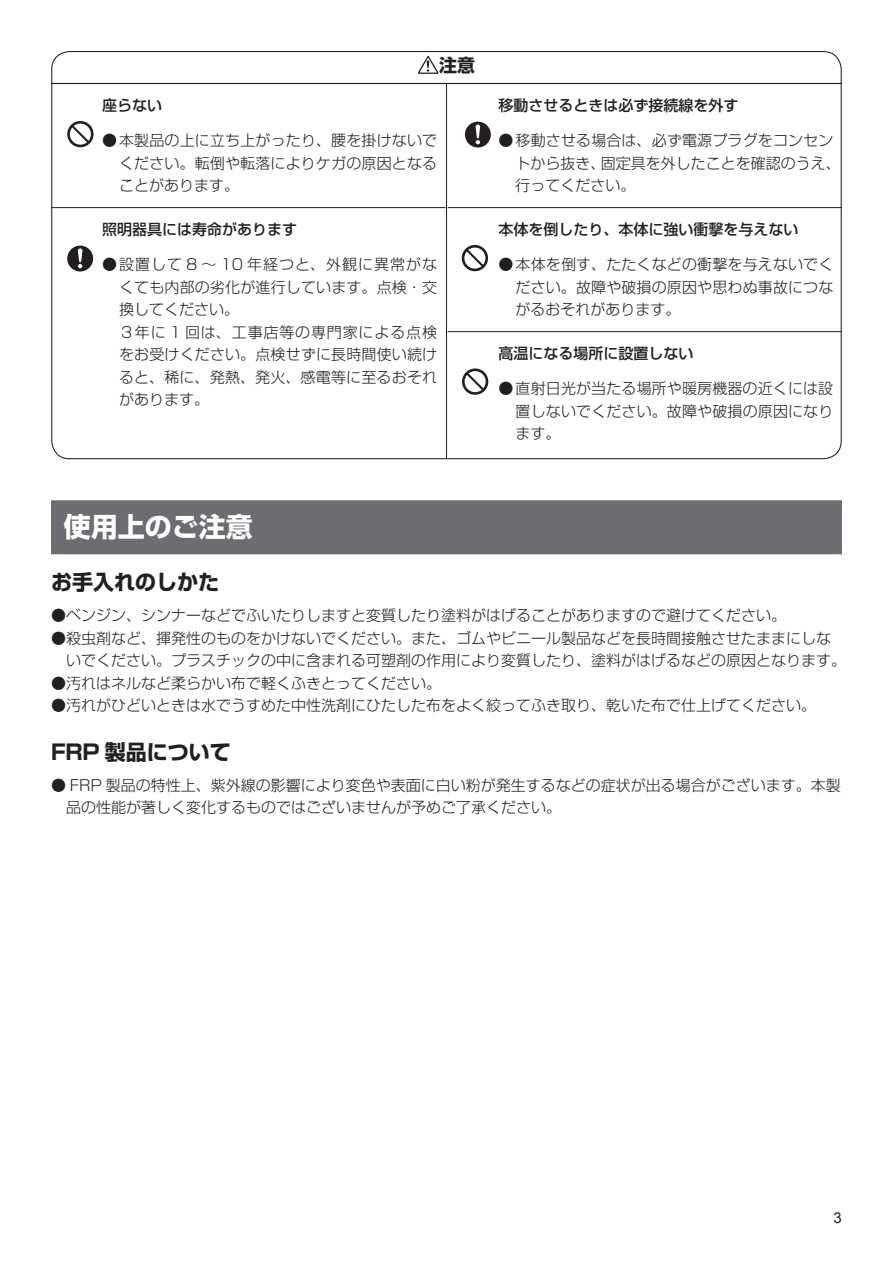
<style>
.page{position:relative;width:893px;height:1263px;background:#fff}
.page>*{position:absolute;margin:0;border:0;box-sizing:border-box;transform-origin:0 0}
.t1{font:700 27px "Shin Go Pro";color:#fff}
.t2{font:700 21px "Shin Go Pro";color:#231f20}
.t3{font:700 18px "Shin Go Pro";color:#231f20}
.t4{font:300 15px/22.5px "Shin Go Pro";color:#231f20}
.t5{font:500 15px "Shin Go Pro";color:#231f20}
.t6{font:15px "Arial";color:#231f20}
</style>
<div class="page">
<hr style="left:446px;top:84px;width:1px;height:375px;background:#231f20">
<div style="left:51px;top:500px;width:791px;height:54px;background:#6c6d70"></div>
<hr style="left:51px;top:207px;width:395px;height:1px;background:#231f20">
<hr style="left:448px;top:207px;width:394px;height:1px;background:#231f20">
<hr style="left:448px;top:331px;width:394px;height:1px;background:#231f20">
<hr style="left:51px;top:83px;width:791px;height:1px;background:#231f20">
<svg style="left:418px;top:56px;width:20px;height:18px"></svg>
<svg style="left:67px;top:121px;width:27px;height:26px"></svg>
<svg style="left:70px;top:124px;width:21px;height:21px"></svg>
<svg style="left:462px;top:245px;width:26px;height:26px"></svg>
<svg style="left:464px;top:248px;width:21px;height:21px"></svg>
<div style="left:67px;top:246px;width:26px;height:25px;background:#231f20;border-radius:50%"></div>
<svg style="left:78px;top:248px;width:4px;height:20px"></svg>
<div style="left:465px;top:122px;width:26px;height:26px;background:#231f20;border-radius:50%"></div>
<svg style="left:476px;top:124px;width:4px;height:20px"></svg>
<svg style="left:462px;top:368px;width:26px;height:27px"></svg>
<svg style="left:465px;top:371px;width:21px;height:21px"></svg>
<p class="t3" style="left:439px;top:51px;width:37px">注意</p>
<p class="t5" style="left:102px;top:93px;width:61px">座らない</p>
<p class="t4" style="left:119px;top:127px;width:320px;text-align:justify;text-indent:-17px">●本製品の上に立ち上がったり、腰を掛けないでください。転倒や転落によりケガの原因となることがあります。</p>
<p class="t5" style="left:102px;top:217px;width:196px">照明器具には寿命があります</p>
<p class="t4" style="left:119px;top:251px;width:320px;text-indent:-17px">●設置して 8 〜 10 年経つと、外観に異常がなくても内部の劣化が進行しています。点検・交換してください。<br>３年に 1 回は、工事店等の専門家による点検をお受けください。点検せずに長時間使い続けると、稀に、発熱、発火、感電等に至るおそれがあります。</p>
<p class="t5" style="left:499px;top:93px;width:241px">移動させるときは必ず接続線を外す</p>
<p class="t4" style="left:516px;top:127px;width:327px;text-indent:-17px">●移動させる場合は、必ず電源プラグをコンセントから抜き、固定具を外したことを確認のうえ、行ってください。</p>
<p class="t5" style="left:499px;top:217px;width:301px">本体を倒したり、本体に強い衝撃を与えない</p>
<p class="t4" style="left:516px;top:251px;width:319px;text-align:justify;text-indent:-17px">●本体を倒す、たたくなどの衝撃を与えないでください。故障や破損の原因や思わぬ事故につながるおそれがあります。</p>
<p class="t5" style="left:499px;top:341px;width:196px">高温になる場所に設置しない</p>
<p class="t4" style="left:516px;top:375px;width:319px;text-align:justify;text-indent:-17px">●直射日光が当たる場所や暖房機器の近くには設置しないでください。故障や破損の原因になります。</p>
<h1 class="t1" style="left:64px;top:505px;width:190px">使用上のご注意</h1>
<h2 class="t2" style="left:51px;top:566px;width:169px">お手入れのしかた</h2>
<p class="t4" style="left:51px;top:602px;width:736px">●ベンジン、シンナーなどでふいたりしますと変質したり塗料がはげることがありますので避けてください。</p>
<p class="t4" style="left:66px;top:625px;width:781px;text-indent:-15px">●殺虫剤など、揮発性のものをかけないでください。また、ゴムやビニール製品などを長時間接触させたままにしないでください。プラスチックの中に含まれる可塑剤の作用により変質したり、塗料がはげるなどの原因となります。</p>
<p class="t4" style="left:51px;top:670px;width:391px">●汚れはネルなど柔らかい布で軽くふきとってください。</p>
<p class="t4" style="left:51px;top:692px;width:766px">●汚れがひどいときは水でうすめた中性洗剤にひたした布をよく絞ってふき取り、乾いた布で仕上げてください。</p>
<h2 class="t2" style="left:51px;top:735px;width:181px">FRP 製品について</h2>
<p class="t4" style="left:66px;top:772px;width:776px;text-indent:-15px">● FRP 製品の特性上、紫外線の影響により変色や表面に白い粉が発生するなどの症状が出る場合がございます。本製品の性能が著しく変化するものではございませんが予めご了承ください。</p>
<p class="t6" style="left:834px;top:1207px;width:10px">3</p>
</div>
